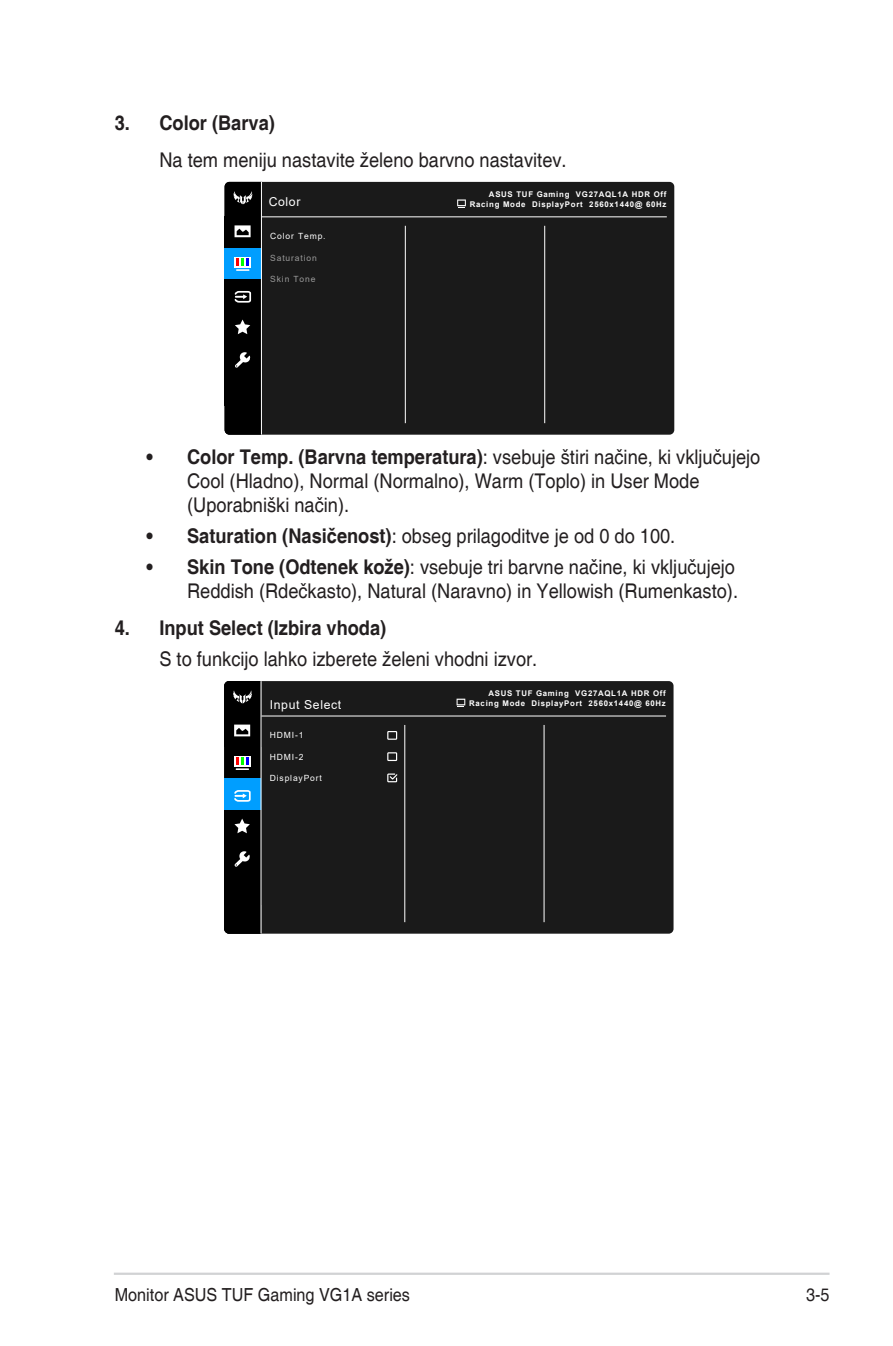
<style>
.page{position:relative;width:893px;height:1346px;background:#fff}
.page>*{position:absolute;margin:0;border:0;box-sizing:border-box;transform-origin:0 0}
.List{font:20.25px/24.3px "Helvetica";color:#231f20;scale:.9 1}
.t1{font:700 20.25px "Helvetica";color:#231f20;scale:.9 1}
.t2{font:18px "Helvetica";color:#231f20;scale:.9 1}
.t3{font:12.15px "Arial";letter-spacing:.05em;color:#fff}
.t4{font:8.55px "Arial";letter-spacing:.1em;color:#fff}
.t5{font:8.55px "Arial";letter-spacing:.1em;color:#999}
.t6{font:700 7.88px/10.1px "Arial";letter-spacing:.09em;color:#fff;text-align:right}
.s1{font-weight:700}
</style>
<div class="page">
<hr style="left:114px;top:1272px;width:715px;height:3px;background:#d1d2d4">
<div style="left:262px;top:182px;width:412px;height:253px;background:#1a1a1a"></div>
<hr style="left:262px;top:216px;width:405px;height:1px;background:#fff">
<hr style="left:405px;top:226px;width:1px;height:197px;background:#fff">
<hr style="left:544px;top:226px;width:1px;height:197px;background:#fff">
<svg style="left:457px;top:199px;width:9px;height:9px"></svg>
<svg style="left:225px;top:182px;width:37px;height:253px;background:#192831"></svg>
<div style="left:262px;top:681px;width:411px;height:252px;background:#1a1a1a"></div>
<hr style="left:261px;top:715px;width:405px;height:1px;background:#fff">
<hr style="left:404px;top:725px;width:1px;height:197px;background:#fff">
<hr style="left:544px;top:725px;width:1px;height:197px;background:#fff">
<div style="left:387px;top:752px;width:10px;height:9px;border:1px solid #fff"></div>
<div style="left:387px;top:731px;width:10px;height:9px;border:1px solid #fff"></div>
<svg style="left:387px;top:773px;width:12px;height:10px"></svg>
<svg style="left:457px;top:699px;width:8px;height:6px"></svg>
<svg style="left:457px;top:700px;width:7px;height:7px"></svg>
<svg style="left:224px;top:681px;width:37px;height:252px;background:#152733"></svg>
<p class="t1" style="left:115px;top:110px;width:179px">3. Color (Barva)</p>
<p class="List" style="left:159px;top:148px;width:454px">Na tem meniju nastavite želeno barvno nastavitev.</p>
<p class="t6" style="left:489px;top:189px;width:179px">ASUS TUF Gaming VG27AQL1A HDR Off</p>
<p class="t3" style="left:269px;top:193px;width:33px">Color</p>
<p class="t6" style="left:470px;top:199px;width:198px">Racing Mode DisplayPort 2560x1440@ 60Hz</p>
<p class="t4" style="left:270px;top:230px;width:57px">Color Temp.</p>
<p class="t5" style="left:270px;top:252px;width:48px">Saturation</p>
<p class="t5" style="left:270px;top:273px;width:47px">Skin Tone</p>
<p class="List" style="left:187px;top:445px;width:638px;text-indent:-40px"><span class="s1">• Color Temp. (Barvna temperatura)</span>: vsebuje štiri načine, ki vključujejo<br>Cool (Hladno), Normal (Normalno), Warm (Toplo) in User Mode (Uporabniški način).</p>
<p class="List" style="left:147px;top:524px;width:589px"><span class="s1">• Saturation (Nasičenost)</span>: obseg prilagoditve je od 0 do 100.</p>
<p class="List" style="left:147px;top:555px;width:659px;text-align:right"><span class="s1">• Skin Tone (Odtenek kože)</span>: vsebuje tri barvne načine, ki vključujejo<br>Reddish (Rdečkasto), Natural (Naravno) in Yellowish (Rumenkasto).</p>
<p class="t1" style="left:115px;top:616px;width:303px">4. Input Select (Izbira vhoda)</p>
<p class="List" style="left:159px;top:647px;width:421px">S to funkcijo lahko izberete želeni vhodni izvor.</p>
<p class="t6" style="left:469px;top:688px;width:198px">ASUS TUF Gaming VG27AQL1A HDR Off<br>Racing Mode DisplayPort 2560x1440@ 60Hz</p>
<p class="t4" style="left:270px;top:729px;width:35px">HDMI-1</p>
<p class="t4" style="left:270px;top:751px;width:35px">HDMI-2</p>
<p class="t4" style="left:270px;top:772px;width:54px">DisplayPort</p>
<p class="t3" style="left:270px;top:696px;width:73px">Input Select</p>
<p class="t2" style="left:115px;top:1284px;width:330px">Monitor ASUS TUF Gaming VG1A series</p>
<p class="t2" style="left:806px;top:1284px;width:28px">3-5</p>
</div>
